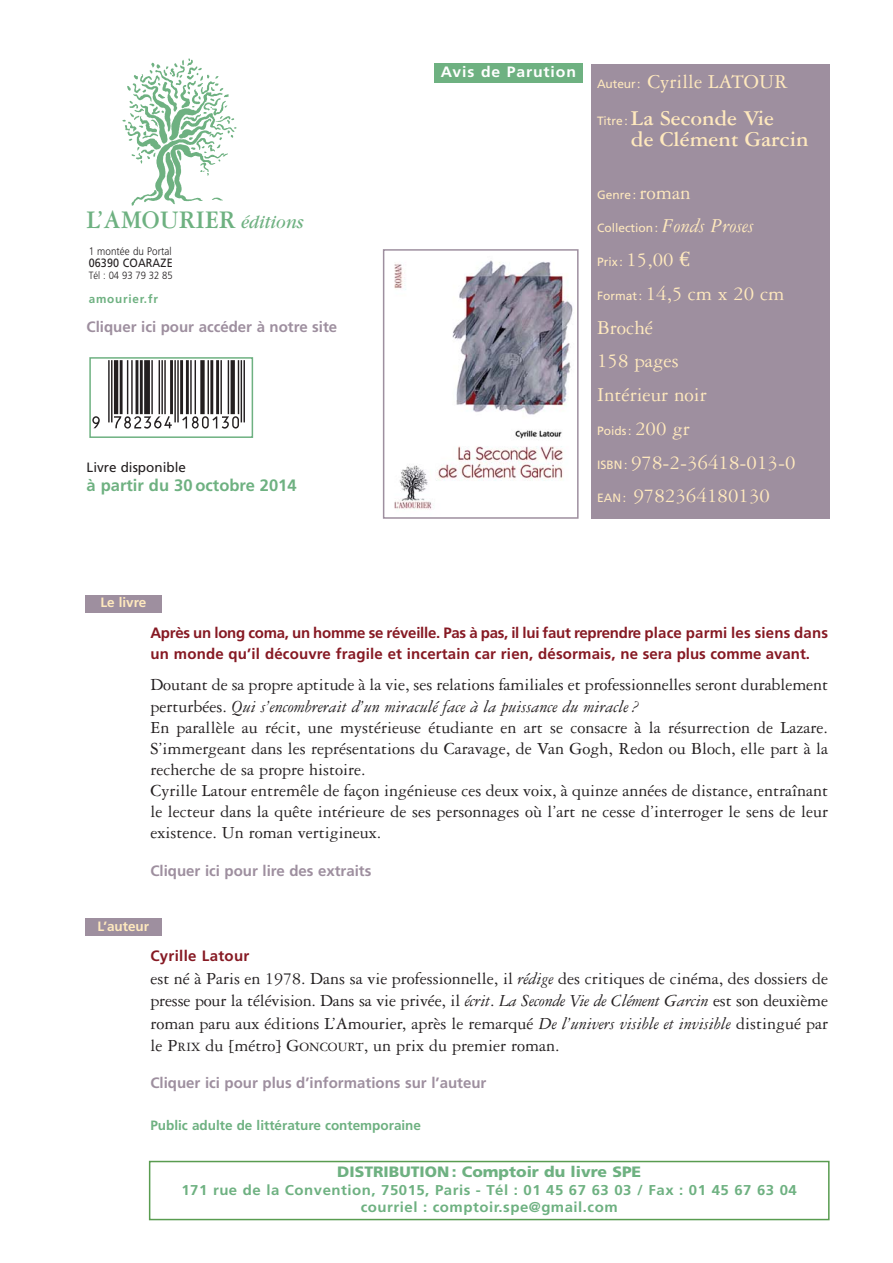
<style>
.page{position:relative;width:893px;height:1263px;background:#fff}
.page>*{position:absolute;margin:0;border:0;box-sizing:border-box;transform-origin:0 0}
.t1{font:72px "Ean P48 Lfz";color:#231f20}
.t2{font:700 27px "Garamond Three";color:#6eb181;scale:.92 1}
.t3{font:700 22.5px/21px "Garamond Three";color:#ffe9be}
.t4{font:21px/33.8px "Garamond Three";color:#ffe9be}
.t5{font:18px/21.1px "Garamond Three";color:#231f20}
.t6{font:700 16.5px "Frutiger";color:#6eb181}
.t7{font:700 15px/21px "Frutiger";letter-spacing:.01em;color:#861923}
.t8{font:700 15px "Frutiger";color:#9e8f9f}
.t9{font:900 15px "Frutiger";color:#6eb181;scale:1.05 1}
.t10{font:700 15px "Frutiger";letter-spacing:.055em;color:#fff;scale:1.05 1}
.t11{font:700 14.25px/17.1px "Frutiger";letter-spacing:.035em;color:#6eb181;text-align:center;scale:1.05 1}
.t12{font:700 13.5px "Frutiger";color:#6eb181}
.t13{font:700 13.5px "Frutiger";color:#ffe9be}
.t14{font:13.5px "Frutiger";color:#231f20}
.t15{font:12px "Frutiger";color:#ffe9be}
.t16{font:12px "Frutiger";letter-spacing:.01em;color:#231f20;scale:.9 1}
.t17{font:700 11.7px "Frutiger";letter-spacing:.065em;color:#6eb181}
.t18{font:300 10.95px "Frutiger";letter-spacing:.005em;color:#231f20;scale:.9 1}
.t19{font:300 10.5px "Frutiger";color:#231f20;scale:.9 1}
.s1{font-family:"Garamond";font-weight:400;font-style:italic;font-size:19.5px}
.s2{font-family:"Frutiger";font-size:12px}
.s3{font-family:"Frutiger";font-weight:400;font-size:12px}
.s4{font-family:"Garamond Three";font-size:21px}
.s5{font-family:"Garamond Three";font-style:italic;font-size:21px}
.s6{font-family:"Euro Serif";font-size:21px}
.s7{font-style:italic}
.s8{font-size:13.5px}
</style>
<div class="page">
<div style="left:591px;top:64px;width:238px;height:455px;background:#9e8f9f"></div>
<img style="left:122px;top:58px;width:115px;height:148px">
<div style="left:434px;top:64px;width:149px;height:19px;background:#6eb181"></div>
<img style="left:394px;top:260px;width:179px;height:250px">
<div style="left:383px;top:249px;width:195px;height:270px;border:2px solid #9e8f9f"></div>
<div style="left:85px;top:595px;width:77px;height:17px;background:#9e8f9f"></div>
<div style="left:85px;top:918px;width:77px;height:17px;background:#9e8f9f"></div>
<div style="left:149px;top:1161px;width:680px;height:59px;border:2px solid #599c50"></div>
<div style="left:89px;top:357px;width:164px;height:81px;border:2px solid #6eb181"></div>
<h2 class="t2" style="left:87px;top:210px;width:237px">L’AMOURIER <span class="s1">éditions</span></h2>
<p class="t18" style="left:89px;top:246px;width:93px">1 montée du Portal</p>
<p class="t16" style="left:89px;top:257px;width:95px">06390 COARAZE</p>
<p class="t19" style="left:89px;top:270px;width:95px">Tél : 04 93 79 32 85</p>
<p class="t17" style="left:89px;top:293px;width:71px">amourier.fr</p>
<p class="t8" style="left:87px;top:320px;width:252px">Cliquer ici pour accéder à notre site</p>
<h1 class="t1" style="left:92px;top:360px;width:154px">-:HSMDQE=V]UVXU:</h1>
<p class="t14" style="left:87px;top:461px;width:101px">Livre disponible</p>
<p class="t6" style="left:87px;top:478px;width:211px">à partir du 30 octobre 2014</p>
<p class="t13" style="left:100px;top:597px;width:47px">Le livre</p>
<p class="t10" style="left:441px;top:66px;width:130px">Avis de Parution</p>
<p class="t4" style="left:597px;top:66px;width:193px"><span class="s2">Auteur:</span> Cyrille LATOUR</p>
<p class="t3" style="left:631px;top:110px;width:179px;text-indent:-34px"><span class="s3">Titre :</span> La Seconde Vie<br>de Clément Garcin</p>
<p class="t15" style="left:597px;top:189px;width:95px">Genre : <span class="s4">roman</span></p>
<p class="t15" style="left:597px;top:223px;width:158px">Collection : <span class="s5">Fonds Proses</span></p>
<p class="t15" style="left:597px;top:257px;width:94px">Prix : <span class="s4">15,00</span> <span class="s6">€</span></p>
<p class="t4" style="left:597px;top:279px;width:189px"><span class="s2">Format :</span> 14,5 cm x 20 cm<br>Broché<br>158 pages<br>Intérieur noir</p>
<p class="t15" style="left:597px;top:425px;width:94px">Poids : <span class="s4">200 gr</span></p>
<p class="t4" style="left:597px;top:447px;width:200px"><span class="s2">ISBN :</span> 978-2-36418-013-0<br><span class="s2">EAN :</span> 9782364180130</p>
<p class="t7" style="left:150px;top:623px;width:679px">Après un long coma, un homme se réveille. Pas à pas, il lui faut reprendre place parmi les siens dans un monde qu’il découvre fragile et incertain car rien, désormais, ne sera plus comme avant.</p>
<p class="t5" style="left:150px;top:676px;width:679px">Doutant de sa propre aptitude à la vie, ses relations familiales et professionnelles seront durablement perturbées. <span class="s7">Qui s’encombrerait d’un miraculé face à la puissance du miracle ?<br></span>En parallèle au récit, une mystérieuse étudiante en art se consacre à la résurrection de Lazare.<br>S’immergeant dans les représentations du Caravage, de Van Gogh, Redon ou Bloch, elle part à la recherche de sa propre histoire.<br>Cyrille Latour entremêle de façon ingénieuse ces deux voix, à quinze années de distance, entraînant le lecteur dans la quête intérieure de ses personnages où l’art ne cesse d’interroger le sens de leur existence. Un roman vertigineux.</p>
<p class="t8" style="left:150px;top:864px;width:222px">Cliquer ici pour lire des extraits</p>
<p class="t13" style="left:98px;top:920px;width:53px">L’auteur</p>
<p class="t7" style="left:150px;top:946px;width:100px">Cyrille Latour</p>
<p class="t5" style="left:150px;top:969px;width:679px;line-height:22.5px;text-align:justify">est né à Paris en 1978. Dans sa vie professionnelle, il <span class="s7">rédige</span> des critiques de cinéma, des dossiers de presse pour la télévision. Dans sa vie privée, il <span class="s7">écrit</span>. <span class="s7">La Seconde Vie de Clément Garcin</span> est son deuxième roman paru aux éditions L’Amourier, après le remarqué <span class="s7">De l’univers visible et invisible</span> distingué par le P<span class="s8">RIX</span> du [métro] G<span class="s8">ONCOURT</span>, un prix du premier roman.</p>
<p class="t8" style="left:150px;top:1077px;width:337px">Cliquer ici pour plus d’informations sur l’auteur</p>
<p class="t12" style="left:150px;top:1119px;width:272px">Public adulte de littérature contemporaine</p>
<p class="t9" style="left:337px;top:1166px;width:291px">DISTRIBUTION : Comptoir du livre SPE</p>
<p class="t11" style="left:181px;top:1182px;width:587px">171 rue de la Convention, 75015, Paris - Tél : 01 45 67 63 03 / Fax : 01 45 67 63 04 courriel : comptoir.spe@gmail.com</p>
</div>
